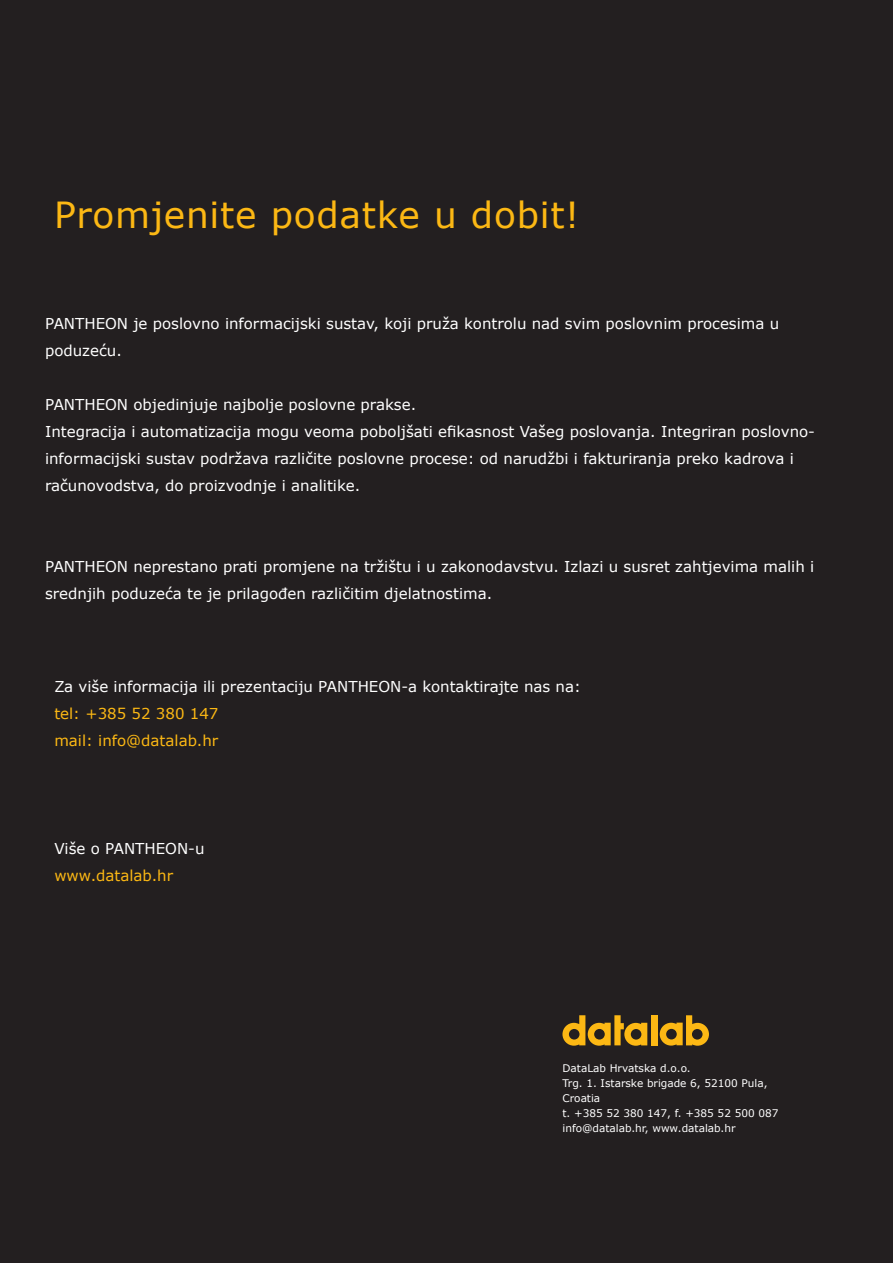
<style>
.page{position:relative;width:893px;height:1263px;background:#231f20}
.page>*{position:absolute;margin:0;border:0;box-sizing:border-box;transform-origin:0 0}
.t1{font:36px "Verdana";letter-spacing:.02em;color:#fcb814}
.t2{font:15px/27px "Verdana";color:#fff}
.t3{font:15px "Verdana";color:#fcb814}
.t4{font:10.5px "Verdana";color:#fff}
</style>
<div class="page">
<div style="left:651px;top:1015px;width:6px;height:30px;background:#fcb814"></div>
<svg style="left:562px;top:1015px;width:85px;height:31px;background:#936e19"></svg>
<svg style="left:660px;top:1015px;width:49px;height:31px;background:#946f19"></svg>
<hr style="left:0;top:1030px;width:3px;height:164px;background:#231f20">
<p class="t1" style="left:54px;top:192px;width:527px">Promjenite podatke u dobit!</p>
<p class="t2" style="left:45px;top:310px;width:736px">PANTHEON je poslovno informacijski sustav, koji pruža kontrolu nad svim poslovnim procesima u poduzeću.</p>
<p class="t2" style="left:45px;top:391px;width:373px">PANTHEON objedinjuje najbolje poslovne prakse.</p>
<p class="t2" style="left:45px;top:418px;width:772px">Integracija i automatizacija mogu veoma poboljšati efikasnost Vašeg poslovanja. Integriran poslovno&shy;informacijski sustav podržava različite poslovne procese: od narudžbi i fakturiranja preko kadrova i računovodstva, do proizvodnje i analitike.</p>
<p class="t2" style="left:45px;top:553px;width:771px">PANTHEON neprestano prati promjene na tržištu i u zakonodavstvu. Izlazi u susret zahtjevima malih i srednjih poduzeća te je prilagođen različitim djelatnostima.</p>
<p class="t2" style="left:54px;top:672px;width:528px">Za više informacija ili prezentaciju PANTHEON-a kontaktirajte nas na:</p>
<p class="t3" style="left:54px;top:704px;width:166px">tel: +385 52 380 147</p>
<p class="t3" style="left:54px;top:731px;width:165px">mail: info@datalab.hr</p>
<p class="t2" style="left:54px;top:834px;width:152px">Više o PANTHEON-u</p>
<p class="t3" style="left:54px;top:866px;width:120px">www.datalab.hr</p>
<p class="t4" style="left:562px;top:1062px;width:130px">DataLab Hrvatska d.o.o.</p>
<p class="t4" style="left:562px;top:1077px;width:207px">Trg. 1. Istarske brigade 6, 52100 Pula,</p>
<p class="t4" style="left:562px;top:1092px;width:39px">Croatia</p>
<p class="t4" style="left:562px;top:1107px;width:217px">t. +385 52 380 147, f. +385 52 500 087</p>
<p class="t4" style="left:562px;top:1122px;width:175px">info@datalab.hr, www.datalab.hr</p>
</div>
